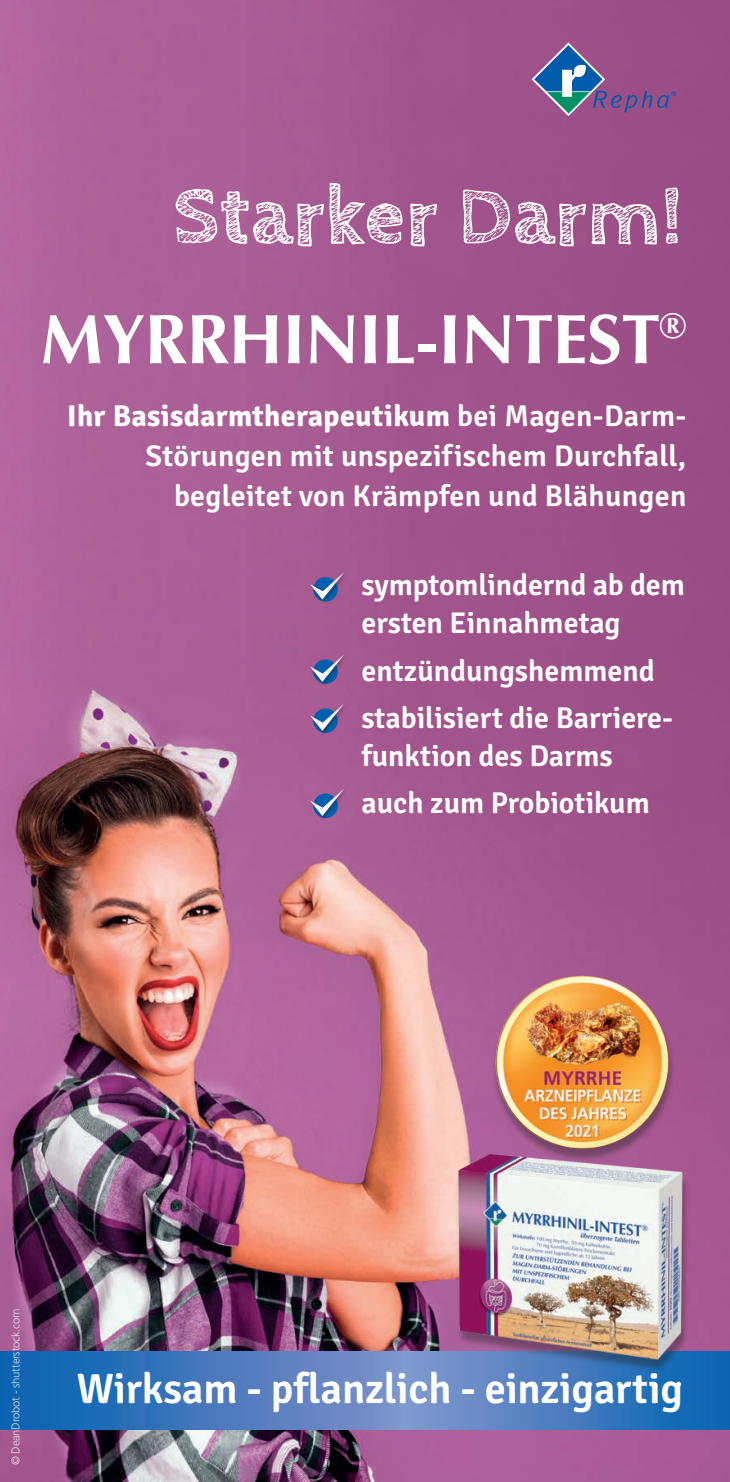
<style>
.page{position:relative;width:730px;height:1482px;background:#fff}
.page>*{position:absolute;margin:0;border:0;box-sizing:border-box;transform-origin:0 0}
.t1{font:700 82.5px "Cabin Sketch";letter-spacing:.01em;color:#fff}
.t2{font:700 70px "Optima";letter-spacing:-.01em;color:#fff}
.t3{font:600 42.5px "Signika";letter-spacing:-.005em;color:#fff}
.t4{font:600 30px/40px "Signika";color:#fff}
.t5{font:300 11.25px "Frutiger";letter-spacing:-.02em;color:#fff}
.s1{font-weight:700}
</style>
<div class="page">
<img style="left:0;top:0;width:730px;height:1481px">
<div style="left:309px;top:571px;width:40px;height:33px;background:#231f20;opacity:.45"></div>
<svg style="left:310px;top:572px;width:34px;height:27px"></svg>
<div style="left:309px;top:653px;width:40px;height:33px;background:#231f20;opacity:.45"></div>
<svg style="left:310px;top:654px;width:34px;height:27px"></svg>
<div style="left:309px;top:702px;width:40px;height:33px;background:#231f20;opacity:.45"></div>
<svg style="left:310px;top:703px;width:34px;height:27px"></svg>
<div style="left:309px;top:787px;width:40px;height:33px;background:#231f20;opacity:.45"></div>
<svg style="left:310px;top:788px;width:34px;height:28px"></svg>
<svg style="left:0;top:1351px;width:730px;height:78px;background:#4379bd"></svg>
<img style="left:431px;top:1104px;width:278px;height:278px">
<div style="left:491px;top:977px;width:184px;height:185px;background:#231f20;opacity:.4"></div>
<img style="left:504px;top:975px;width:78px;height:49px">
<svg style="left:532px;top:43px;width:144px;height:73px;background:#826194"></svg>
<h1 class="t1" style="left:173px;top:170px;width:511px">Starker Darm!</h1>
<h2 class="t2" style="left:41px;top:298px;width:647px">MYRRHINIL-INTEST<sup>®</sup></h2>
<p class="t4" style="left:67px;top:396px;width:621px;text-align:right"><span class="s1">Ihr Basisdarmtherapeutikum</span> bei Magen-Darm-<br>Störungen mit unspezifischem Durchfall, begleitet von Krämpfen und Blähungen</p>
<p class="t4" style="left:361px;top:567px;width:325px;line-height:37.5px">symptomlindernd ab dem ersten Einnahmetag</p>
<p class="t4" style="left:361px;top:647px;width:313px;line-height:47.5px">entzündungshemmend stabilisiert die Barriere-</p>
<p class="t4" style="left:361px;top:732px;width:290px;line-height:47.5px">funktion des Darms auch zum Probiotikum</p>
<p class="t5" style="left:9px;top:1464px;width:158px;rotate:-90deg">© DeanDrobot - shutterstock.com</p>
<h3 class="t3" style="left:77px;top:1363px;width:608px">Wirksam - pflanzlich - einzigartig</h3>
</div>
